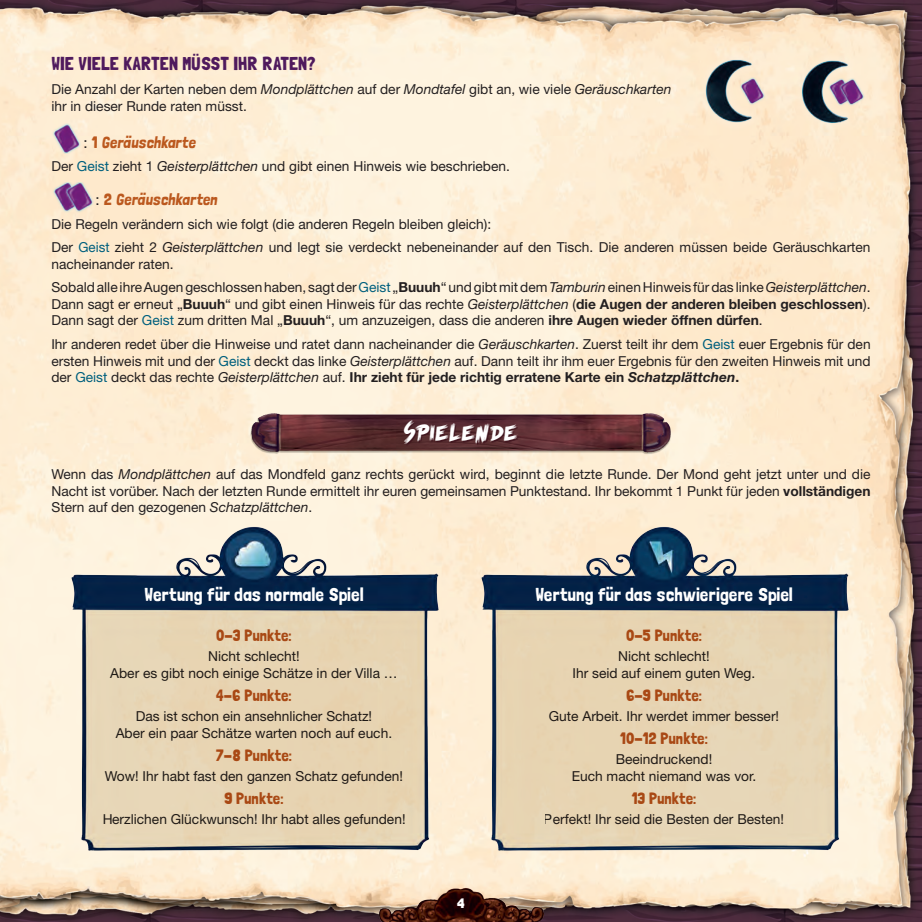
<style>
.page{position:relative;width:922px;height:922px;background:#fff}
.page>*{position:absolute;margin:0;border:0;box-sizing:border-box;transform-origin:0 0}
.t1{font:18.75px "Londrina Solid";color:#fff}
.t2{font:18.75px "Londrina Solid";color:#4f1a5d}
.t3{font:17.5px "Ariston Comic Demo";color:#fff}
.t4{font:16.25px "Londrina Solid";color:#bb581e}
.t5{font:13.75px/16.5px "Helvetica Neue LT Std";color:#231f20}
.t6{font:13.75px "Scream Again";letter-spacing:-.04em;color:#fff}
.s1{font-style:italic}
.s2{font-family:"Helvetica Neue LT Std";font-size:15px;color:#231f20}
.s3{color:#005f7d}
.s4{font-weight:700}
.s5{font-weight:700;font-style:italic}
</style>
<div class="page">
<img style="left:0;top:0;width:921px;height:921px">
<img style="left:51px;top:123px;width:32px;height:31px">
<img style="left:51px;top:182px;width:44px;height:30px">
<img style="left:243px;top:405px;width:436px;height:54px">
<div style="left:405px;top:421px;width:114px;height:24px;background:#3b0f1a;opacity:.75"></div>
<img style="left:69px;top:525px;width:373px;height:331px">
<img style="left:479px;top:525px;width:373px;height:331px">
<div style="left:0;top:65px;width:15px;height:110px;background:#fee9cd"></div>
<img style="left:687px;top:43px;width:194px;height:105px">
<img style="left:374px;top:882px;width:177px;height:39px">
<h1 class="t2" style="left:51px;top:53px;width:266px">WIE VIELE KARTEN MÜSST IHR RATEN?</h1>
<p class="t5" style="left:51px;top:81px;width:621px">Die Anzahl der Karten neben dem <span class="s1">Mondplättchen</span> auf der <span class="s1">Mondtafel</span> gibt an, wie viele <span class="s1">Geräuschkarten </span>ihr in dieser Runde raten müsst.</p>
<p class="t4" style="left:83px;top:132px;width:116px"><span class="s2">:</span> 1 Geräuschkarte</p>
<p class="t5" style="left:51px;top:158px;width:460px">Der <span class="s3">Geist</span> zieht 1 <span class="s1">Geisterplättchen</span> und gibt einen Hinweis wie beschrieben.</p>
<p class="t4" style="left:95px;top:190px;width:126px"><span class="s2">:</span> 2 Geräuschkarten</p>
<p class="t5" style="left:51px;top:212px;width:820px;line-height:23.6px">Die Regeln verändern sich wie folgt (die anderen Regeln bleiben gleich):<br>Der <span class="s3">Geist</span> zieht 2 <span class="s1">Geisterplättchen</span> und legt sie verdeckt nebeneinander auf den Tisch. Die anderen müssen beide Geräuschkarten</p>
<p class="t5" style="left:51px;top:252px;width:820px;line-height:23.6px">nacheinander raten.<br>Sobald alle ihre Augen geschlossen haben, sagt der <span class="s3">Geist</span> „<span class="s4">Buuuh</span>“ und gibt mit dem <span class="s1">Tamburin</span> einen Hinweis für das linke <span class="s1">Geisterplättchen</span>.</p>
<p class="t5" style="left:51px;top:295px;width:820px">Dann sagt er erneut „<span class="s4">Buuuh</span>“ und gibt einen Hinweis für das rechte <span class="s1">Geisterplättchen</span> (<span class="s4">die Augen der anderen bleiben geschlossen</span>).<br>Dann sagt der <span class="s3">Geist</span> zum dritten Mal „<span class="s4">Buuuh</span>“, um anzuzeigen, dass die anderen <span class="s4">ihre Augen wieder öffnen dürfen</span>.</p>
<p class="t5" style="left:51px;top:335px;width:820px;text-align:justify">Ihr anderen redet über die Hinweise und ratet dann nacheinander die <span class="s1">Geräuschkarten</span>. Zuerst teilt ihr dem <span class="s3">Geist</span> euer Ergebnis für den ersten Hinweis mit und der <span class="s3">Geist</span> deckt das linke <span class="s1">Geisterplättchen</span> auf. Dann teilt ihr ihm euer Ergebnis für den zweiten Hinweis mit und der <span class="s3">Geist</span> deckt das rechte <span class="s1">Geisterplättchen</span> auf. <span class="s4">Ihr zieht für jede richtig erratene Karte ein</span> <span class="s5">Schatzplättchen</span><span class="s4">.</span></p>
<p class="t6" style="left:403px;top:424px;width:116px">SPIELENDE</p>
<p class="t5" style="left:51px;top:465px;width:820px;text-align:justify">Wenn das <span class="s1">Mondplättchen</span> auf das Mondfeld ganz rechts gerückt wird, beginnt die letzte Runde. Der Mond geht jetzt unter und die Nacht ist vorüber. Nach der letzten Runde ermittelt ihr euren gemeinsamen Punktestand. Ihr bekommt 1 Punkt für jeden <span class="s4">vollständigen </span>Stern auf den gezogenen <span class="s1">Schatzplättchen</span>.</p>
<h1 class="t1" style="left:145px;top:583px;width:220px">Wertung für das normale Spiel</h1>
<h1 class="t1" style="left:535px;top:583px;width:259px">Wertung für das schwierigere Spiel</h1>
<p class="t4" style="left:216px;top:626px;width:77px">0-3 Punkte:</p>
<p class="t5" style="left:110px;top:648px;width:289px;text-align:center">Nicht schlecht!<br>Aber es gibt noch einige Schätze in der Villa …</p>
<p class="t4" style="left:216px;top:685px;width:77px">4-6 Punkte:</p>
<p class="t5" style="left:116px;top:707px;width:278px;text-align:center">Das ist schon ein ansehnlicher Schatz!<br>Aber ein paar Schätze warten noch auf euch.</p>
<p class="t4" style="left:216px;top:745px;width:77px">7-8 Punkte:</p>
<p class="t5" style="left:105px;top:767px;width:299px">Wow! Ihr habt fast den ganzen Schatz gefunden!</p>
<p class="t4" style="left:224px;top:788px;width:60px">9 Punkte:</p>
<p class="t5" style="left:102px;top:810px;width:305px">Herzlichen Glückwunsch! Ihr habt alles gefunden!</p>
<p class="t3" style="left:457px;top:894px;width:9px">4</p>
<p class="t4" style="left:626px;top:626px;width:77px">0-5 Punkte:</p>
<p class="t5" style="left:572px;top:648px;width:184px;text-align:center">Nicht schlecht!<br>Ihr seid auf einem guten Weg.</p>
<p class="t4" style="left:626px;top:685px;width:77px">6-9 Punkte:</p>
<p class="t5" style="left:548px;top:707px;width:232px">Gute Arbeit. Ihr werdet immer besser!</p>
<p class="t4" style="left:620px;top:728px;width:89px">10-12 Punkte:</p>
<p class="t5" style="left:571px;top:750px;width:186px;text-align:center">Beeindruckend!<br>Euch macht niemand was vor.</p>
<p class="t4" style="left:631px;top:788px;width:66px">13 Punkte:</p>
<p class="t5" style="left:544px;top:810px;width:241px">Perfekt! Ihr seid die Besten der Besten!</p>
</div>
